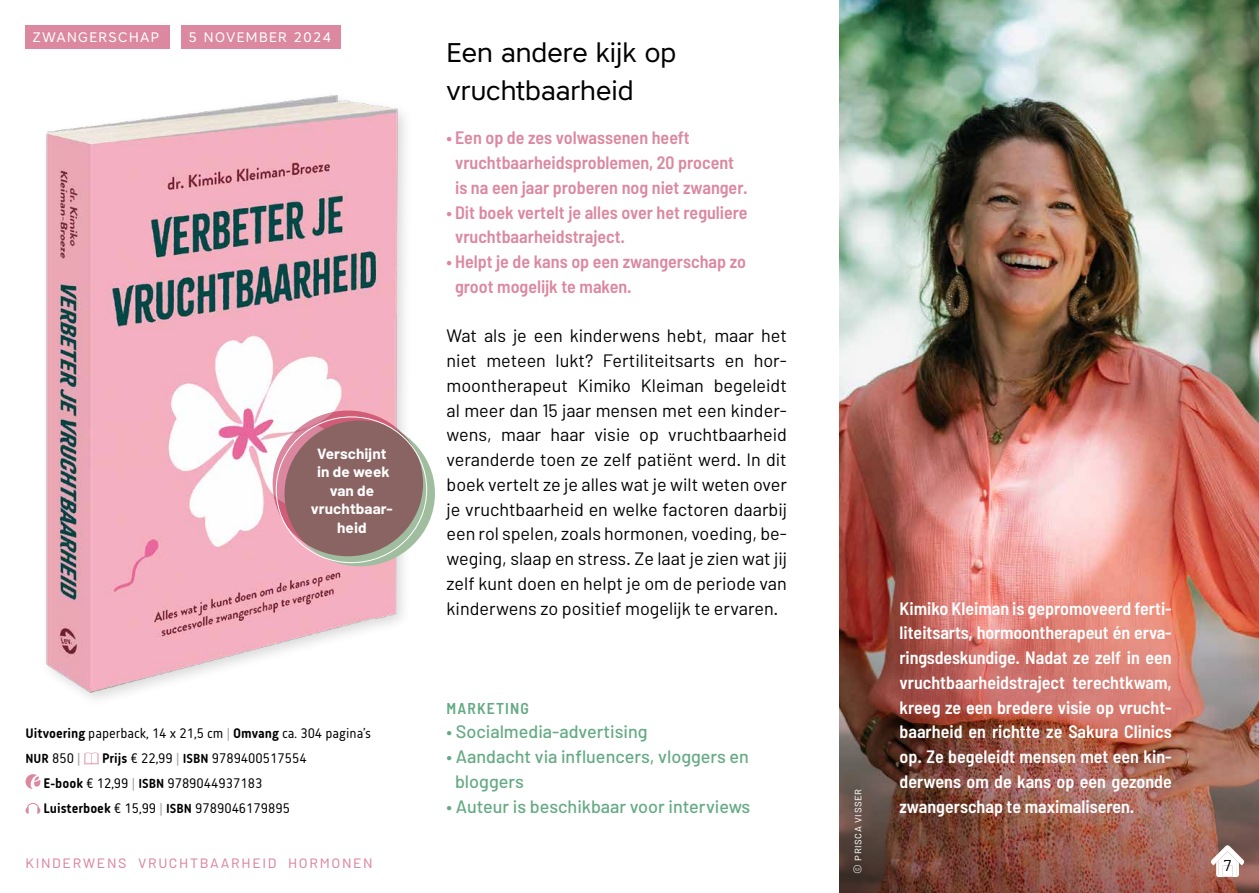
<style>
.page{position:relative;width:1259px;height:893px;background:#fff}
.page>*{position:absolute;margin:0;border:0;box-sizing:border-box;transform-origin:0 0}
.t1{font:27px/37.5px "Core Sans A45";color:#000}
.t2{font:18px/24.8px "Barlow";color:#000;text-align:justify}
.t3{font:600 semi-condensed 18px/24.8px "Barlow";color:#fff;text-align:justify}
.t4{font:600 semi-condensed 18px/24.8px "Barlow";color:#db88a0}
.t5{font:500 18px/24.8px "Barlow";color:#64aa84}
.t6{font:16.5px "Barlow";color:#db88a0}
.t7{font:600 semi-condensed 15.75px "Barlow";letter-spacing:.07em;color:#64aa84}
.t8{font:15.75px "Barlow";color:#000}
.t9{font:700 14.85px/18.6px "Barlow";letter-spacing:.005em;color:#fff;text-align:center}
.t10{font:14.25px/24.8px "Korb";color:#000}
.t11{font:13.8px "Core Sans A45";letter-spacing:.1em;color:#fff}
.t12{font:700 13.5px "Korb";color:#000}
.t13{font:11.25px "Barlow";letter-spacing:.05em;color:#fff}
.s1{font-weight:700}
.s2{color:#9d9d9c}
.s3{font-weight:400;font-size:14.25px}
.s4{font-weight:400;font-size:14.25px;color:#9d9d9c}
.s5{font-weight:700;font-size:13.5px}
</style>
<div class="page">
<img style="left:46px;top:95px;width:358px;height:603px">
<img style="left:839px;top:0;width:420px;height:598px">
<img style="left:839px;top:598px;width:420px;height:295px">
<svg style="left:84px;top:752px;width:15px;height:12px"></svg>
<svg style="left:26px;top:774px;width:14px;height:15px"></svg>
<svg style="left:26px;top:803px;width:14px;height:11px"></svg>
<div style="left:181px;top:26px;width:160px;height:23px;background:#db88a0"></div>
<div style="left:26px;top:26px;width:144px;height:23px;background:#db88a0"></div>
<svg style="left:284px;top:421px;width:151px;height:145px;background:#a8c0a6"></svg>
<svg style="left:273px;top:411px;width:150px;height:145px;background:#94686a"></svg>
<svg style="left:1210px;top:845px;width:34px;height:32px"></svg>
<p class="t11" style="left:33px;top:28px;width:128px">ZWANGERSCHAP</p>
<p class="t11" style="left:189px;top:28px;width:144px">5 NOVEMBER 2024</p>
<p class="t9" style="left:311px;top:444px;width:83px">Verschijnt in de week van de vruchtbaar&shy;heid</p>
<p class="t10" style="left:26px;top:721px;width:347px"><span class="s1">Uitvoering</span> paperback, 14 x 21,5 cm <span class="s2">|</span> <span class="s1">Omvang</span> ca. 304 pagina’s</p>
<p class="t12" style="left:26px;top:751px;width:57px">NUR <span class="s3">850</span> <span class="s4">|</span></p>
<p class="t10" style="left:44px;top:746px;width:264px;text-indent:58px"><span class="s1">Prijs</span> € 22,99 <span class="s2">|</span> <span class="s5">ISBN</span> 9789400517554<br><span class="s1">E-book</span> € 12,99 <span class="s2">|</span> <span class="s5">ISBN</span> 9789044937183<br><span class="s1">Luisterboek</span> € 15,99 <span class="s2">|</span> <span class="s5">ISBN</span> 9789046179895</p>
<p class="t6" style="left:26px;top:852px;width:49px">KINDERWEN</p>
<p class="t6" style="left:118px;top:852px;width:21px">s VRUCHTBAARHEI</p>
<p class="t6" style="left:268px;top:852px;width:22px">D HORMONEN</p>
<h1 class="t1" style="left:446px;top:34px;width:231px">Een andere kijk op vruchtbaarheid</h1>
<p class="t4" style="left:455px;top:125px;width:294px;text-indent:-8px">• Een op de zes volwassenen heeft vruchtbaarheidsproblemen, 20 procent is na een jaar proberen nog niet zwanger.</p>
<p class="t4" style="left:455px;top:199px;width:294px;text-indent:-8px">• Dit boek vertelt je alles over het reguliere vruchtbaarheidstraject.</p>
<p class="t4" style="left:455px;top:249px;width:292px;text-indent:-8px">• Helpt je de kans op een zwangerschap zo groot mogelijk te maken.</p>
<p class="t2" style="left:446px;top:323px;width:342px">Wat als je een kinderwens hebt, maar het niet meteen lukt? Fertiliteitsarts en hor&shy;moontherapeut Kimiko Kleiman begeleidt al meer dan 15 jaar mensen met een kinder&shy;wens, maar haar visie op vruchtbaarheid veranderde toen ze zelf patiënt werd. In dit boek vertelt ze je alles wat je wilt weten over je vruchtbaarheid en welke factoren daarbij een rol spelen, zoals hormonen, voeding, be&shy;weging, slaap en stress. Ze laat je zien wat jij zelf kunt doen en helpt je om de periode van kinderwens zo positief mogelijk te ervaren.</p>
<p class="t7" style="left:446px;top:698px;width:84px">MARKETING</p>
<p class="t5" style="left:446px;top:719px;width:202px">• Socialmedia-advertising</p>
<p class="t5" style="left:455px;top:744px;width:295px;text-indent:-8px">• Aandacht via influencers, vloggers en bloggers</p>
<p class="t5" style="left:446px;top:793px;width:305px">• Auteur is beschikbaar voor interviews</p>
<p class="t13" style="left:850px;top:874px;width:86px;rotate:-90deg">© Prisca Visser</p>
<p class="t3" style="left:899px;top:595px;width:274px">Kimiko Kleiman is gepromoveerd ferti&shy;liteitsarts, hormoontherapeut én erva&shy;ringsdeskundige. Nadat ze zelf in een vruchtbaarheidstraject terechtkwam, kreeg ze een bredere visie op vrucht&shy;baarheid en richtte ze Sakura Clinics op. Ze begeleidt mensen met een kin&shy;derwens om de kans op een gezonde zwangerschap te maximaliseren.</p>
<p class="t8" style="left:1223px;top:856px;width:9px">7</p>
</div>
